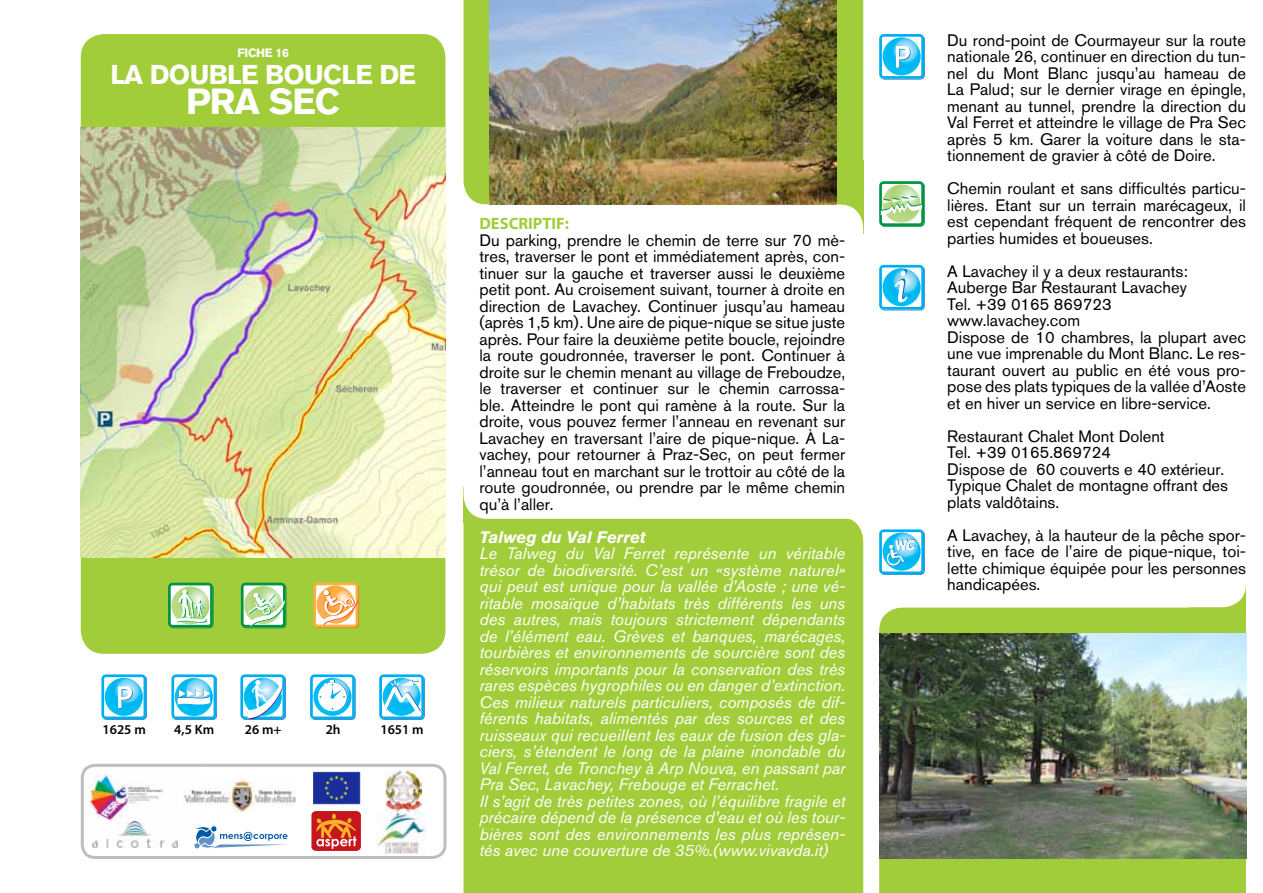
<style>
.page{position:relative;width:1263px;height:893px;background:#fff}
.page>*{position:absolute;margin:0;border:0;box-sizing:border-box;transform-origin:0 0}
.t1{font:700 36px "Akzidenz Grotesk BQ";letter-spacing:-.025em;color:#fff}
.t2{font:700 27px "Akzidenz Grotesk BQ";letter-spacing:-.025em;color:#fff}
.t3{font:16.5px/16.5px "Akzidenz Grotesk BQ";color:#000;text-align:justify}
.t4{font:italic 16.5px/16.5px "Akzidenz Grotesk BQ";color:#fff}
.t5{font:italic 700 16.5px "Akzidenz Grotesk BQ";color:#fff}
.t6{font:700 16.5px "Myriad Pro";color:#a1cd3a}
.t7{font:600 13.5px "Myriad Pro";color:#000}
.t8{font:700 12px "Akzidenz Grotesk BQ";letter-spacing:-.025em;color:#fff}
</style>
<div class="page">
<svg style="left:463px;top:0;width:400px;height:205px;background:#a1c83e"></svg>
<svg style="left:839px;top:160px;width:24px;height:45px"></svg>
<div style="left:463px;top:519px;width:400px;height:374px;background:#a1cd3a"></div>
<svg style="left:463px;top:519px;width:46px;height:4px"></svg>
<div style="left:879px;top:607px;width:367px;height:286px;background:#a1cd3a"></div>
<svg style="left:1189px;top:607px;width:57px;height:7px"></svg>
<svg style="left:463px;top:205px;width:400px;height:314px"></svg>
<div style="left:81px;top:34px;width:364px;height:620px;background:#a1cd3a;border-radius:23px"></div>
<svg style="left:879px;top:529px;width:46px;height:46px"></svg>
<img style="left:879px;top:634px;width:367px;height:225px">
<img style="left:489px;top:0;width:347px;height:204px">
<img style="left:88px;top:763px;width:113px;height:58px">
<img style="left:92px;top:821px;width:86px;height:26px">
<img style="left:385px;top:771px;width:36px;height:40px">
<img style="left:313px;top:772px;width:47px;height:32px">
<div style="left:311px;top:811px;width:50px;height:40px;background:#c4161c;border-radius:5px"></div>
<svg style="left:316px;top:814px;width:40px;height:35px"></svg>
<div style="left:81px;top:764px;width:365px;height:95px;border:3px solid #bcbec0;border-radius:13px"></div>
<svg style="left:194px;top:826px;width:94px;height:23px"></svg>
<img style="left:184px;top:780px;width:112px;height:31px">
<img style="left:376px;top:813px;width:50px;height:40px">
<svg style="left:879px;top:34px;width:46px;height:46px"></svg>
<svg style="left:879px;top:265px;width:46px;height:45px"></svg>
<svg style="left:379px;top:674px;width:46px;height:46px"></svg>
<svg style="left:240px;top:674px;width:46px;height:46px"></svg>
<svg style="left:171px;top:674px;width:46px;height:46px"></svg>
<svg style="left:101px;top:674px;width:46px;height:46px"></svg>
<svg style="left:310px;top:674px;width:46px;height:46px"></svg>
<svg style="left:879px;top:181px;width:46px;height:46px"></svg>
<svg style="left:241px;top:583px;width:46px;height:45px;background:#a0d5a1"></svg>
<svg style="left:168px;top:583px;width:46px;height:45px;background:#9ed4a1"></svg>
<svg style="left:313px;top:583px;width:46px;height:45px;background:#f8c587"></svg>
<img style="left:81px;top:128px;width:364px;height:429px">
<p class="t8" style="left:237px;top:45px;width:53px">FICHE 16</p>
<h2 class="t2" style="left:110px;top:58px;width:307px">LA DOUBLE BOUCLE DE</h2>
<h1 class="t1" style="left:186px;top:80px;width:156px">PRA SEC</h1>
<p class="t7" style="left:103px;top:721px;width:45px">1625 m</p>
<p class="t7" style="left:174px;top:721px;width:41px">4,5 Km</p>
<p class="t7" style="left:245px;top:721px;width:38px">26 m+</p>
<p class="t7" style="left:326px;top:721px;width:16px">2h</p>
<p class="t7" style="left:380px;top:721px;width:45px">1651 m</p>
<p class="t6" style="left:479px;top:213px;width:91px">DESCRIPTIF:</p>
<p class="t3" style="left:479px;top:232px;width:367px">Du parking, prendre le chemin de terre sur 70 mè&shy;tres, traverser le pont et immédiatement après, con&shy;tinuer sur la gauche et traverser aussi le deuxième petit pont. Au croisement suivant, tourner à droite en direction de Lavachey. Continuer jusqu’au hameau (après 1,5 km). Une aire de pique-nique se situe juste après. Pour faire la deuxième petite boucle, rejoindre la route goudronnée, traverser le pont. Continuer à droite sur le chemin menant au village de Freboudze, le traverser et continuer sur le chemin carrossa&shy;ble. Atteindre le pont qui ramène à la route. Sur la droite, vous pouvez fermer l’anneau en revenant sur Lavachey en traversant l’aire de pique-nique. À La&shy;vachey, pour retourner à Praz-Sec, on peut fermer l’anneau tout en marchant sur le trottoir au côté de la route goudronnée, ou prendre par le même chemin qu’à l’aller.</p>
<p class="t5" style="left:479px;top:527px;width:168px">Talweg du Val Ferret</p>
<p class="t4" style="left:479px;top:545px;width:367px">Le Talweg du Val Ferret représente un véritable trésor de biodiversité. C’est un «système naturel» qui peut est unique pour la vallée d’Aoste ; une vé&shy;ritable mosaïque d’habitats très différents les uns des autres, mais toujours strictement dépendants de l’élément eau. Grèves et banques, marécages, tourbières et environnements de sourcière sont des réservoirs importants pour la conservation des très rares espèces hygrophiles ou en danger d’extinction.<br>Ces milieux naturels particuliers, composés de dif&shy;férents habitats, alimentés par des sources et des ruisseaux qui recueillent les eaux de fusion des gla&shy;ciers, s’étendent le long de la plaine inondable du Val Ferret, de Tronchey à Arp Nouva, en passant par Pra Sec, Lavachey, Frebouge et Ferrachet.<br>Il s’agit de très petites zones, où l’équilibre fragile et précaire dépend de la présence d’eau et où les tour&shy;bières sont des environnements les plus représen&shy;tés avec une couverture de 35%.(www.vivavda.it)</p>
<p class="t3" style="left:947px;top:32px;width:300px">Du rond-point de Courmayeur sur la route nationale 26, continuer en direction du tun&shy;nel du Mont Blanc jusqu’au hameau de La Palud; sur le dernier virage en épingle, menant au tunnel, prendre la direction du Val Ferret et atteindre le village de Pra Sec après 5 km. Garer la voiture dans le sta&shy;tionnement de gravier à côté de Doire.</p>
<p class="t3" style="left:947px;top:180px;width:300px">Chemin roulant et sans difficultés particu&shy;lières. Etant sur un terrain marécageux, il est cependant fréquent de rencontrer des parties humides et boueuses.</p>
<p class="t3" style="left:947px;top:263px;width:300px;text-align:left">A Lavachey il y a deux restaurants:<br>Auberge Bar Restaurant Lavachey<br>Tel. +39 0165 869723 www.lavachey.com<br>Dispose de 10 chambres, la plupart avec une vue imprenable du Mont Blanc. Le res&shy;taurant ouvert au public en été vous pro&shy;pose des plats typiques de la vallée d’Aoste et en hiver un service en libre-service.</p>
<p class="t3" style="left:947px;top:428px;width:282px;text-align:left">Restaurant Chalet Mont Dolent<br>Tel. +39 0165.869724<br>Dispose de 60 couverts e 40 extérieur.<br>Typique Chalet de montagne offrant des plats valdôtains.</p>
<p class="t3" style="left:947px;top:527px;width:300px">A Lavachey, à la hauteur de la pêche spor&shy;tive, en face de l’aire de pique-nique, toi&shy;lette chimique équipée pour les personnes handicapées.</p>
</div>
